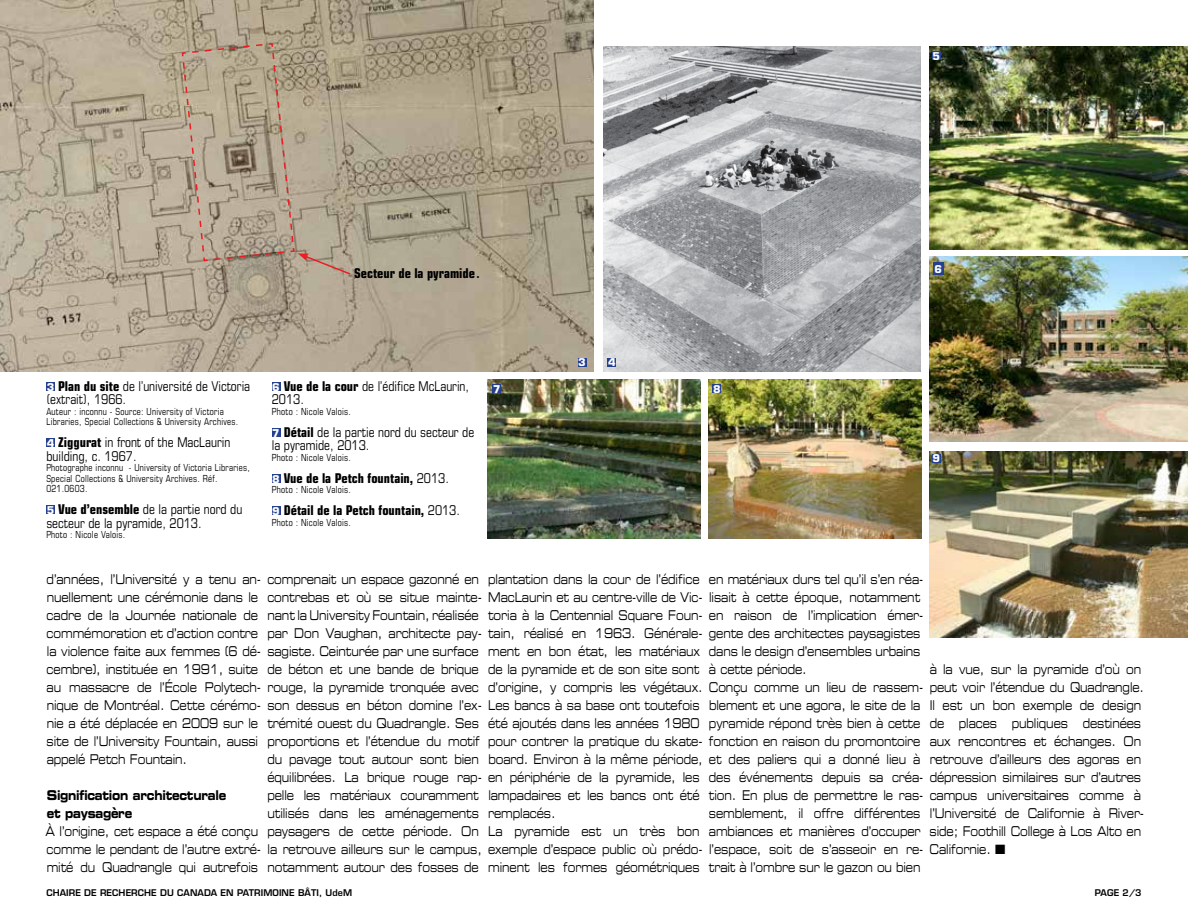
<style>
.page{position:relative;width:1188px;height:918px;background:#fff}
.page>*{position:absolute;margin:0;border:0;box-sizing:border-box;transform-origin:0 0}
.t1{font:13.5px/18px "Eurostile Extended Two";letter-spacing:-.01em;color:#000;scale:.7 1}
.t2{font:condensed 13.5px/13.5px "Eurostile";color:#000;scale:.95 1}
.t3{font:700 condensed 13.5px "Eurostile";color:#000}
.t4{font:13.5px/18px "Eurostile Bold Extended Two";letter-spacing:-.025em;color:#000;scale:.75 1}
.t5{font:700 10.5px "Eurostile";color:#fff}
.t6{font:condensed 9.75px/10.5px "Eurostile";letter-spacing:.03em;color:#000;scale:.9 1}
.t7{font:600 9px "Eurostile";letter-spacing:.01em;color:#000}
.s1{font-family:"Times";font-weight:400;font-stretch:normal;font-size:18px}
.s2{font-weight:700;font-stretch:normal;font-size:10.5px;color:#fff}
.s3{font-weight:700}
.s4{font-stretch:normal;font-size:10.5px;color:#fff}
.s5{font-weight:400}
</style>
<div class="page">
<img style="left:603px;top:46px;width:318px;height:326px">
<div style="left:46px;top:382px;width:9px;height:9px;background:#25408f"></div>
<div style="left:46px;top:439px;width:9px;height:8px;background:#25408f"></div>
<div style="left:46px;top:506px;width:9px;height:8px;background:#25408f"></div>
<div style="left:272px;top:382px;width:8px;height:9px;background:#25408f"></div>
<div style="left:272px;top:428px;width:8px;height:9px;background:#25408f"></div>
<div style="left:272px;top:474px;width:8px;height:9px;background:#25408f"></div>
<div style="left:272px;top:507px;width:8px;height:8px;background:#25408f"></div>
<img style="left:0;top:0;width:594px;height:371px">
<div style="left:578px;top:358px;width:8px;height:8px;background:#25408f"></div>
<img style="left:709px;top:380px;width:212px;height:158px">
<div style="left:713px;top:384px;width:8px;height:9px;background:#25408f"></div>
<img style="left:488px;top:380px;width:212px;height:158px">
<div style="left:493px;top:384px;width:8px;height:9px;background:#25408f"></div>
<div style="left:608px;top:358px;width:8px;height:8px;background:#25408f"></div>
<img style="left:929px;top:46px;width:259px;height:203px">
<div style="left:932px;top:52px;width:9px;height:8px;background:#25408f"></div>
<img style="left:929px;top:257px;width:259px;height:185px">
<div style="left:933px;top:262px;width:11px;height:12px;background:#25408f"></div>
<img style="left:929px;top:451px;width:259px;height:187px">
<div style="left:932px;top:454px;width:9px;height:8px;background:#25408f"></div>
<svg style="left:181px;top:42px;width:175px;height:234px;background:#afa08b"></svg>
<p class="t3" style="left:354px;top:265px;width:127px">Secteur de la pyramide<span class="s1">.</span></p>
<p class="t2" style="left:46px;top:379px;width:216px"><span class="s2">3</span> <span class="s3">Plan du site</span> de l’université de Victoria (extrait), 1966.</p>
<p class="t6" style="left:46px;top:406px;width:215px">Auteur : inconnu - Source: University of Victoria<br>Libraries, Special Collections &amp; University Archives.</p>
<p class="t2" style="left:46px;top:435px;width:195px"><span class="s2">4</span> <span class="s3">Ziggurat</span> in front of the MacLaurin building, c. 1967.</p>
<p class="t6" style="left:46px;top:462px;width:228px">Photographe inconnu - University of Victoria Libraries,<br>Special Collections &amp; University Archives. Réf.<br>021.0603.</p>
<p class="t2" style="left:46px;top:502px;width:208px"><span class="s2">5</span> <span class="s3">Vue d’ensemble</span> de la partie nord du secteur de la pyramide, 2013.</p>
<p class="t6" style="left:46px;top:529px;width:89px">Photo : Nicole Valois.</p>
<p class="t2" style="left:272px;top:379px;width:209px"><span class="s2">6</span> <span class="s3">Vue de la cour</span> de l’édifice McLaurin,<br>2013.</p>
<p class="t6" style="left:272px;top:406px;width:89px">Photo : Nicole Valois.</p>
<p class="t2" style="left:272px;top:425px;width:215px"><span class="s2">7</span> <span class="s3">Détail</span> de la partie nord du secteur de la pyramide, 2013.</p>
<p class="t6" style="left:272px;top:452px;width:89px">Photo : Nicole Valois.</p>
<p class="t3" style="left:272px;top:470px;width:178px"><span class="s4">8</span> Vue de la Petch fountain, <span class="s5">2013.</span></p>
<p class="t6" style="left:272px;top:484px;width:89px">Photo : Nicole Valois.</p>
<p class="t3" style="left:272px;top:502px;width:189px"><span class="s4">9</span> Détail de la Petch fountain, <span class="s5">2013.</span></p>
<p class="t6" style="left:272px;top:517px;width:89px">Photo : Nicole Valois.</p>
<p class="t5" style="left:578px;top:356px;width:9px">3</p>
<p class="t5" style="left:608px;top:356px;width:9px">4</p>
<p class="t5" style="left:493px;top:382px;width:9px">7</p>
<p class="t5" style="left:713px;top:382px;width:9px">8</p>
<p class="t5" style="left:933px;top:50px;width:9px">5</p>
<p class="t5" style="left:934px;top:262px;width:9px">6</p>
<p class="t5" style="left:933px;top:452px;width:9px">9</p>
<p class="t1" style="left:267px;top:570px;width:308px">comprenait un espace gazonné en contrebas et où se situe mainte&shy;nant la University Fountain, réalisée par Don Vaughan, architecte pay&shy;sagiste. Ceinturée par une surface de béton et une bande de brique rouge, la pyramide tronquée avec son dessus en béton domine l’ex&shy;trémité ouest du Quadrangle. Ses proportions et l’étendue du motif du pavage tout autour sont bien équilibrées. La brique rouge rap&shy;pelle les matériaux couramment utilisés dans les aménagements paysagers de cette période. On la retrouve ailleurs sur le campus, notamment autour des fosses de</p>
<p class="t1" style="left:488px;top:569px;width:308px">plantation dans la cour de l’édifice<br>MacLaurin et au centre-ville de Vic&shy;toria à la Centennial Square Foun&shy;tain, réalisé en 1963. Générale&shy;ment en bon état, les matériaux de la pyramide et de son site sont d’origine, y compris les végétaux.<br>Les bancs à sa base ont toutefois été ajoutés dans les années 1980 pour contrer la pratique du skate&shy;board. Environ à la même période, en périphérie de la pyramide, les lampadaires et les bancs ont été remplacés.<br>La pyramide est un très bon exemple d’espace public où prédo&shy;minent les formes géométriques</p>
<p class="t1" style="left:709px;top:570px;width:308px">en matériaux durs tel qu’il s’en réa&shy;lisait à cette époque, notamment en raison de l’implication émer&shy;gente des architectes paysagistes dans le design d’ensembles urbains à cette période.<br>Conçu comme un lieu de rassem&shy;blement et une agora, le site de la pyramide répond très bien à cette fonction en raison du promontoire et des paliers qui a donné lieu à des événements depuis sa créa&shy;tion. En plus de permettre le ras&shy;semblement, il offre différentes ambiances et manières d’occuper l’espace, soit de s’asseoir en re&shy;trait à l’ombre sur le gazon ou bien</p>
<p class="t1" style="left:47px;top:570px;width:308px">d’années, l’Université y a tenu an&shy;nuellement une cérémonie dans le cadre de la Journée nationale de commémoration et d’action contre la violence faite aux femmes (6 dé&shy;cembre), instituée en 1991, suite au massacre de l’École Polytech&shy;nique de Montréal. Cette cérémo&shy;nie a été déplacée en 2009 sur le site de l’University Fountain, aussi appelé Petch Fountain.</p>
<p class="t4" style="left:47px;top:786px;width:241px">Signification architecturale et paysagère</p>
<p class="t1" style="left:45px;top:822px;width:310px">À l’origine, cet espace a été conçu comme le pendant de l’autre extré&shy;mité du Quadrangle qui autrefois</p>
<p class="t1" style="left:930px;top:659px;width:308px">à la vue, sur la pyramide d’où on peut voir l’étendue du Quadrangle.<br>Il est un bon exemple de design de places publiques destinées aux rencontres et échanges. On retrouve d’ailleurs des agoras en dépression similaires sur d’autres campus universitaires comme à l’Université de Californie à River&shy;side; Foothill College à Los Alto en<br>Californie. ■</p>
<p class="t7" style="left:46px;top:887px;width:307px">CHAIRE DE RECHERCHE DU CANADA EN PATRIMOINE BÂTI, UDEM</p>
<p class="t7" style="left:1095px;top:887px;width:48px">PAGE 2/3</p>
</div>
